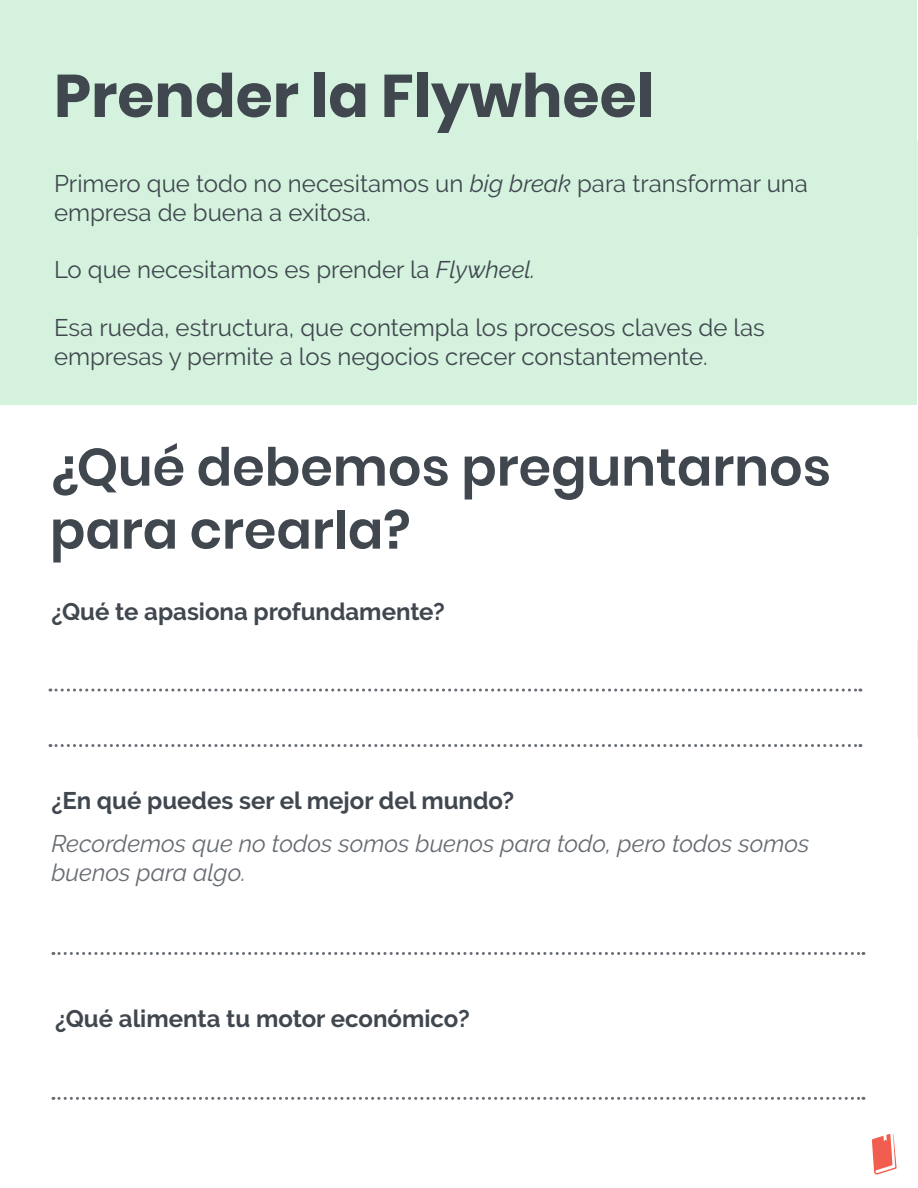
<style>
.page{position:relative;width:918px;height:1188px;background:#fff}
.page>*{position:absolute;margin:0;border:0;box-sizing:border-box;transform-origin:0 0}
.t1{font:700 60px "Poppins";color:#40474f}
.t2{font:600 52.5px/63px "Poppins";color:#40474f}
.t3{font:24px/28.8px "Raleway";color:#40474f}
.t4{font:700 24px "Raleway";color:#40474f}
.t5{font:italic 24px/28.8px "Raleway";color:#666c72}
.s1{font-style:italic}
</style>
<div class="page">
<div style="left:1px;top:1px;width:916px;height:404px;background:#d4f2dd"></div>
<svg style="left:50px;top:689px;width:811px;height:3px"></svg>
<svg style="left:53px;top:1097px;width:811px;height:3px"></svg>
<svg style="left:53px;top:952px;width:811px;height:3px"></svg>
<svg style="left:50px;top:744px;width:811px;height:3px"></svg>
<svg style="left:872px;top:1134px;width:25px;height:40px"></svg>
<svg style="left:917px;top:141px;width:1px;height:98px"></svg>
<svg style="left:917px;top:641px;width:1px;height:97px"></svg>
<h1 class="t1" style="left:54px;top:61px;width:602px">Prender la Flywheel</h1>
<p class="t3" style="left:54px;top:169px;width:756px">Primero que todo no necesitamos un <span class="s1">big break</span> para transformar una empresa de buena a exitosa.</p>
<p class="t3" style="left:54px;top:256px;width:483px">Lo que necesitamos es prender la <span class="s1">Flywheel.</span></p>
<p class="t3" style="left:54px;top:313px;width:712px">Esa rueda, estructura, que contempla los procesos claves de las empresas y permite a los negocios crecer constantemente.</p>
<h2 class="t2" style="left:50px;top:436px;width:783px">¿Qué debemos preguntarnos para crearla?</h2>
<p class="t4" style="left:51px;top:598px;width:395px">¿Qué te apasiona profundamente?</p>
<p class="t4" style="left:51px;top:787px;width:464px">¿En qué puedes ser el mejor del mundo?</p>
<p class="t5" style="left:51px;top:829px;width:760px">Recordemos que no todos somos buenos para todo, pero todos somos buenos para algo.</p>
<p class="t4" style="left:55px;top:1005px;width:416px">¿Qué alimenta tu motor económico?</p>
</div>
